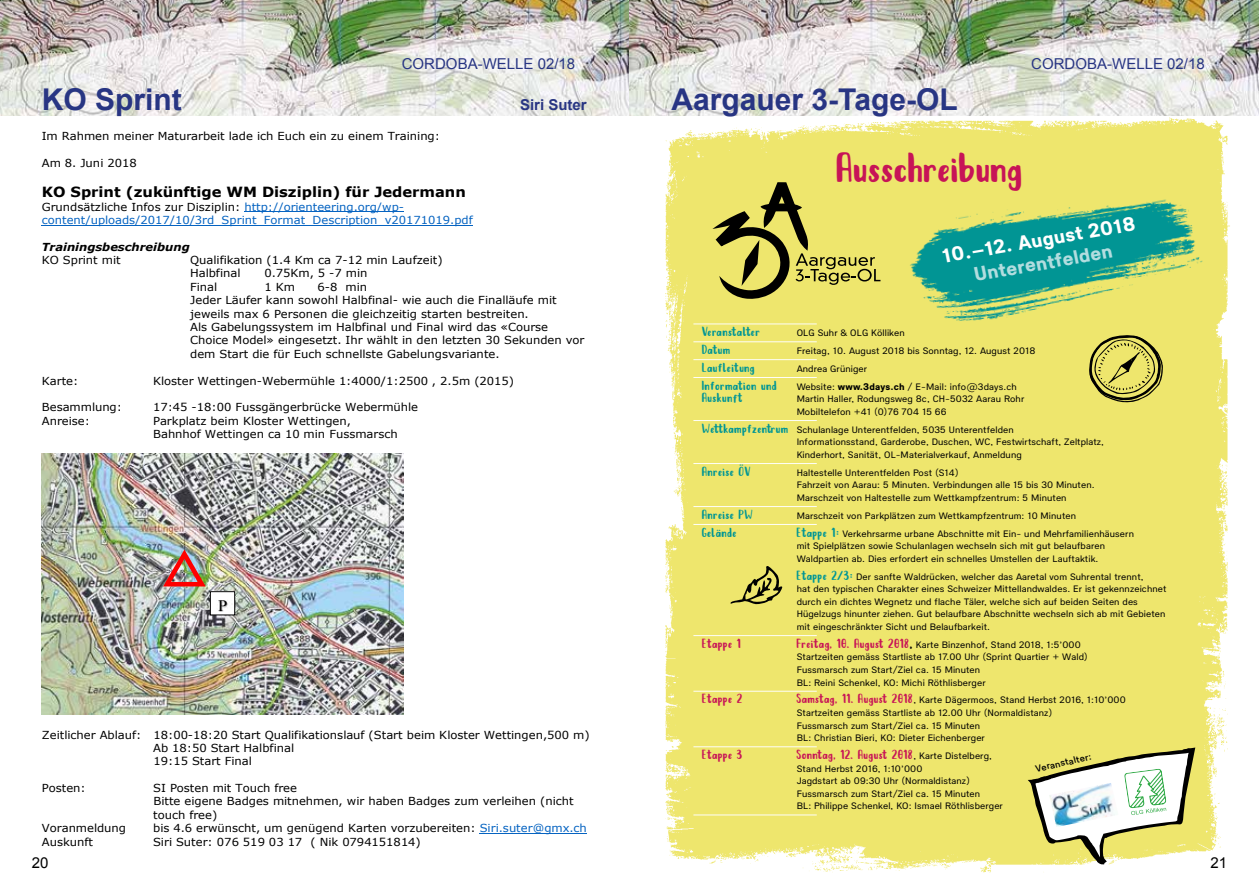
<style>
.page{position:relative;width:1259px;height:893px;background:#fff}
.page>*{position:absolute;margin:0;border:0;box-sizing:border-box;transform-origin:0 0}
.t1{font:37.2px "Nutella";letter-spacing:.01em;color:#c71457;scale:1.09 1}
.t2{font:700 30px "Arial";color:#283583}
.t3{font:900 20.55px "Areal BL";color:#fff;scale:1.08 1}
.t4{font:900 20.55px "Areal BL";color:#b2dddf;scale:1.08 1}
.t5{font:15.9px "Times New Roman";color:#000;scale:1.05 1}
.t6{font:15px "Arial";color:#283583}
.t7{font:700 15px "Arial";color:#283583}
.t8{font:15px "Arial";color:#000}
.t9{font:700 14.1px "Verdana";color:#000;scale:1.05 1}
.t10{font:11.7px "Nutella";letter-spacing:.04em;color:#009595;scale:1.09 1}
.t11{font:11.7px "Nutella";letter-spacing:.04em;color:#c71457;scale:1.09 1}
.t12{font:11.1px/13.4px "Verdana";color:#000;scale:1.05 1}
.t13{font:11.1px/13.5px "Verdana";color:#0563c1;scale:1.05 1}
.t14{font:italic 700 11.1px "Verdana";color:#000;scale:1.05 1}
.t15{font:10.05px/12.6px "Areal BL";letter-spacing:.01em;color:#000;scale:1.09 1}
.t16{font:500 10.05px "Areal BL";color:#000;scale:1.08 1}
.s1{color:#000}
.s2{font-weight:900}
.s3{font-family:"Nutella";font-size:11.7px;color:#009595}
.s4{font-family:"Nutella";font-size:11.7px;color:#c71457}
.s5{font-family:"Areal BL";font-size:10.05px;color:#000}
.s6{color:#0563c1}
</style>
<div class="page">
<img style="left:0;top:0;width:1259px;height:116px">
<hr style="left:244px;top:212px;width:160px;height:1px;background:#0563c1">
<hr style="left:42px;top:225px;width:431px;height:1px;background:#0563c1">
<hr style="left:479px;top:833px;width:108px;height:1px;background:#0563c1">
<img style="left:42px;top:454px;width:361px;height:260px">
<img style="left:161px;top:545px;width:49px;height:45px">
<div style="left:210px;top:592px;width:25px;height:23px;background:#fff"></div>
<div style="left:210px;top:591px;width:25px;height:24px;border:1px solid #000"></div>
<img style="left:211px;top:596px;width:23px;height:15px">
<img style="left:665px;top:117px;width:563px;height:756px">
<svg style="left:712px;top:182px;width:168px;height:117px;background:#c0ba58"></svg>
<hr style="left:693px;top:324px;width:123px;height:1px;background:#fff">
<hr style="left:693px;top:341px;width:123px;height:1px;background:#fff">
<hr style="left:693px;top:359px;width:123px;height:1px;background:#fff">
<hr style="left:693px;top:377px;width:123px;height:1px;background:#fff">
<hr style="left:693px;top:420px;width:123px;height:1px;background:#fff">
<hr style="left:693px;top:463px;width:123px;height:1px;background:#fff">
<hr style="left:693px;top:506px;width:123px;height:1px;background:#fff">
<hr style="left:693px;top:524px;width:123px;height:1px;background:#fff">
<hr style="left:693px;top:635px;width:123px;height:1px;background:#fff">
<hr style="left:693px;top:691px;width:123px;height:1px;background:#fff">
<hr style="left:693px;top:746px;width:123px;height:1px;background:#fff">
<hr style="left:693px;top:815px;width:123px;height:1px;background:#fff">
<img style="left:891px;top:164px;width:339px;height:181px">
<svg style="left:1089px;top:335px;width:74px;height:68px;background:#b9b354"></svg>
<svg style="left:730px;top:565px;width:53px;height:39px;background:#bbb455"></svg>
<svg style="left:1027px;top:747px;width:168px;height:118px"></svg>
<h3 class="t6" style="left:402px;top:54px;width:175px">CORDOBA-WELLE 02/18</h3>
<h3 class="t6" style="left:1031px;top:54px;width:175px">CORDOBA-WELLE 02/18</h3>
<h2 class="t2" style="left:42px;top:80px;width:142px">KO Sprint</h2>
<h3 class="t7" style="left:520px;top:95px;width:68px">Siri Suter</h3>
<h2 class="t2" style="left:671px;top:80px;width:288px">Aargauer 3-Tage-OL</h2>
<p class="t12" style="left:42px;top:129px;width:381px">Im Rahmen meiner Maturarbeit lade ich Euch ein zu einem Training:</p>
<p class="t12" style="left:42px;top:156px;width:92px">Am 8. Juni 2018</p>
<h3 class="t9" style="left:42px;top:182px;width:405px">KO Sprint (zukünftige WM Disziplin) für Jedermann</h3>
<p class="t13" style="left:42px;top:200px;width:412px"><span class="s1">Grundsätzliche Infos zur Disziplin:</span> http://orienteering.org/wp&shy;content/uploads/2017/10/3rd_Sprint_Format_Description_v20171019.pdf</p>
<p class="t14" style="left:42px;top:239px;width:142px">Trainingsbeschreibung</p>
<p class="t12" style="left:42px;top:253px;width:77px">KO Sprint mit</p>
<p class="t12" style="left:190px;top:253px;width:242px">Qualifikation (1.4 Km ca 7-12 min Laufzeit)<br>Halbfinal</p>
<h1 class="t1" style="left:837px;top:142px;width:172px">Ausschreibung</h1>
<h3 class="t3" style="left:940px;top:245px;width:183px;rotate:-10deg">10.–12. August 2018</h3>
<h3 class="t4" style="left:972px;top:263px;width:131px;rotate:-10deg">Unterentfelden</h3>
<p class="t12" style="left:264px;top:267px;width:100px">0.75Km, 5 -7 min</p>
<p class="t12" style="left:190px;top:280px;width:27px">Final</p>
<p class="t12" style="left:264px;top:280px;width:31px">1 Km</p>
<p class="t12" style="left:190px;top:280px;width:377px;text-indent:127px">6-8 min<br>Jeder Läufer kann sowohl Halbfinal- wie auch die Finalläufe mit jeweils max 6 Personen die gleichzeitig starten bestreiten.<br>Als Gabelungssystem im Halbfinal und Final wird das «Course Choice Model» eingesetzt. Ihr wählt in den letzten 30 Sekunden vor dem Start die für Euch schnellste Gabelungsvariante.</p>
<p class="t10" style="left:702px;top:323px;width:55px">Veranstalter</p>
<p class="t15" style="left:796px;top:327px;width:101px">OLG Suhr &amp; OLG Kölliken</p>
<p class="t10" style="left:702px;top:341px;width:28px">Datum</p>
<p class="t15" style="left:796px;top:345px;width:220px">Freitag, 10. August 2018 bis Sonntag, 12. August 2018</p>
<p class="t10" style="left:702px;top:359px;width:50px">Laufleitung</p>
<p class="t15" style="left:796px;top:363px;width:66px">Andrea Grüniger</p>
<p class="t10" style="left:702px;top:377px;width:70px">Information und</p>
<p class="t15" style="left:796px;top:380px;width:203px">Website: <span class="s2">www.3days.ch</span> / E-Mail: info@3days.ch</p>
<p class="t10" style="left:702px;top:390px;width:39px">Auskunft</p>
<p class="t15" style="left:796px;top:393px;width:210px">Martin Haller, Rodungsweg 8c, CH-5032 Aarau Rohr<br>Mobiltelefon +41 (0)76 704 15 66</p>
<p class="t15" style="left:796px;top:423px;width:283px;text-indent:-95px"><span class="s3">Wettkamp</span><sup>f</sup><span class="s3">zentrum</span> Schulanlage Unterentfelden, 5035 Unterentfelden<br>Informationsstand, Garderobe, Duschen, WC, Festwirtschaft, Zeltplatz,<br>Kinderhort, Sanität, OL-Materialverkauf, Anmeldung</p>
<p class="t10" style="left:702px;top:463px;width:46px">Anreise ÖV</p>
<p class="t15" style="left:796px;top:466px;width:275px">Haltestelle Unterentfelden Post (S14)<br>Fahrzeit von Aarau: 5 Minuten. Verbindungen alle 15 bis 30 Minuten.<br>Marschzeit von Haltestelle zum Wettkampfzentrum: 5 Minuten</p>
<p class="t10" style="left:702px;top:506px;width:48px">Anreise PW</p>
<p class="t15" style="left:796px;top:509px;width:258px">Marschzeit von Parkplätzen zum Wettkampfzentrum: 10 Minuten</p>
<p class="t10" style="left:702px;top:524px;width:33px">Gelände</p>
<p class="t15" style="left:796px;top:527px;width:311px"><span class="s3">Etappe 1:</span> Verkehrsarme urbane Abschnitte mit Ein- und Mehrfamilienhäusern mit Spielplätzen sowie Schulanlagen wechseln sich mit gut belaufbaren<br>Waldpartien ab. Dies erfordert ein schnelles Umstellen der Lauftaktik.</p>
<p class="t15" style="left:796px;top:570px;width:341px"><span class="s3">Etappe 2/3:</span> Der sanfte Waldrücken, welcher das Aaretal vom Suhrental trennt,<br>hat den typischen Charakter eines Schweizer Mittellandwaldes. Er ist gekennzeichnet durch ein dichtes Wegnetz und flache Täler, welche sich auf beiden Seiten des Hügelzugs hinunter ziehen. Gut belaufbare Abschnitte wechseln sich ab mit Gebieten mit eingeschränkter Sicht und Belaufbarkeit.</p>
<p class="t11" style="left:702px;top:635px;width:37px">Etappe 1</p>
<p class="t15" style="left:796px;top:638px;width:269px"><span class="s4">Freitag, 10. August 2018</span><span class="s2">,</span> Karte Binzenhof, Stand 2018, 1:5’000<br>Startzeiten gemäss Startliste ab 17.00 Uhr (Sprint Quartier + Wald)<br>Fussmarsch zum Start/Ziel ca. 15 Minuten<br>BL: Reini Schenkel, KO: Michi Röthlisberger</p>
<p class="t11" style="left:702px;top:691px;width:39px">Etappe 2</p>
<p class="t15" style="left:796px;top:694px;width:303px"><span class="s4">Samstag, 11. August 2018</span>, Karte Dägermoos, Stand Herbst 2016, 1:10’000<br>Startzeiten gemäss Startliste ab 12.00 Uhr (Normaldistanz)<br>Fussmarsch zum Start/Ziel ca. 15 Minuten<br>BL: Christian Bieri, KO: Dieter Eichenberger</p>
<p class="t11" style="left:702px;top:746px;width:39px">Etappe 3</p>
<p class="t11" style="left:796px;top:746px;width:181px">Sonntag, 12. August 2018<span class="s5">, Karte Distelberg,</span></p>
<p class="t15" style="left:796px;top:762px;width:191px">Stand Herbst 2016, 1:10’000<br>Jagdstart ab 09:30 Uhr (Normaldistanz)<br>Fussmarsch zum Start/Ziel ca. 15 Minuten<br>BL: Philippe Schenkel, KO: Ismael Röthlisberger</p>
<p class="t12" style="left:42px;top:374px;width:36px">Karte:</p>
<p class="t12" style="left:153px;top:374px;width:345px">Kloster Wettingen-Webermühle 1:4000/1:2500 , 2.5m (2015)</p>
<p class="t12" style="left:42px;top:400px;width:78px">Besammlung:</p>
<p class="t12" style="left:153px;top:400px;width:254px">17:45 -18:00 Fussgängerbrücke Webermühle</p>
<p class="t12" style="left:42px;top:414px;width:47px">Anreise:</p>
<p class="t12" style="left:153px;top:414px;width:234px">Parkplatz beim Kloster Wettingen,<br>Bahnhof Wettingen ca 10 min Fussmarsch</p>
<h3 class="t5" style="left:218px;top:595px;width:10px">P</h3>
<p class="t12" style="left:153px;top:728px;width:417px;text-indent:-111px">Zeitlicher Ablauf: 18:00-18:20 Start Qualifikationslauf (Start beim Kloster Wettingen,500 m)<br>Ab 18:50 Start Halbfinal<br>19:15 Start Final</p>
<p class="t12" style="left:42px;top:781px;width:43px">Posten:</p>
<p class="t12" style="left:153px;top:781px;width:402px">SI Posten mit Touch free<br>Bitte eigene Badges mitnehmen, wir haben Badges zum verleihen (nicht touch free)</p>
<p class="t12" style="left:42px;top:821px;width:82px">Voranmeldung</p>
<p class="t12" style="left:153px;top:821px;width:414px">bis 4.6 erwünscht, um genügend Karten vorzubereiten: <span class="s6">Siri.suter@gmx.ch</span></p>
<p class="t12" style="left:42px;top:835px;width:50px">Auskunft</p>
<p class="t12" style="left:153px;top:835px;width:256px">Siri Suter: 076 519 03 17 ( Nik 0794151814)</p>
<p class="t16" style="left:1034px;top:763px;width:54px;rotate:-12deg">Veranstalter:</p>
<h3 class="t8" style="left:32px;top:853px;width:18px">20</h3>
<h3 class="t8" style="left:1210px;top:853px;width:18px">21</h3>
</div>
